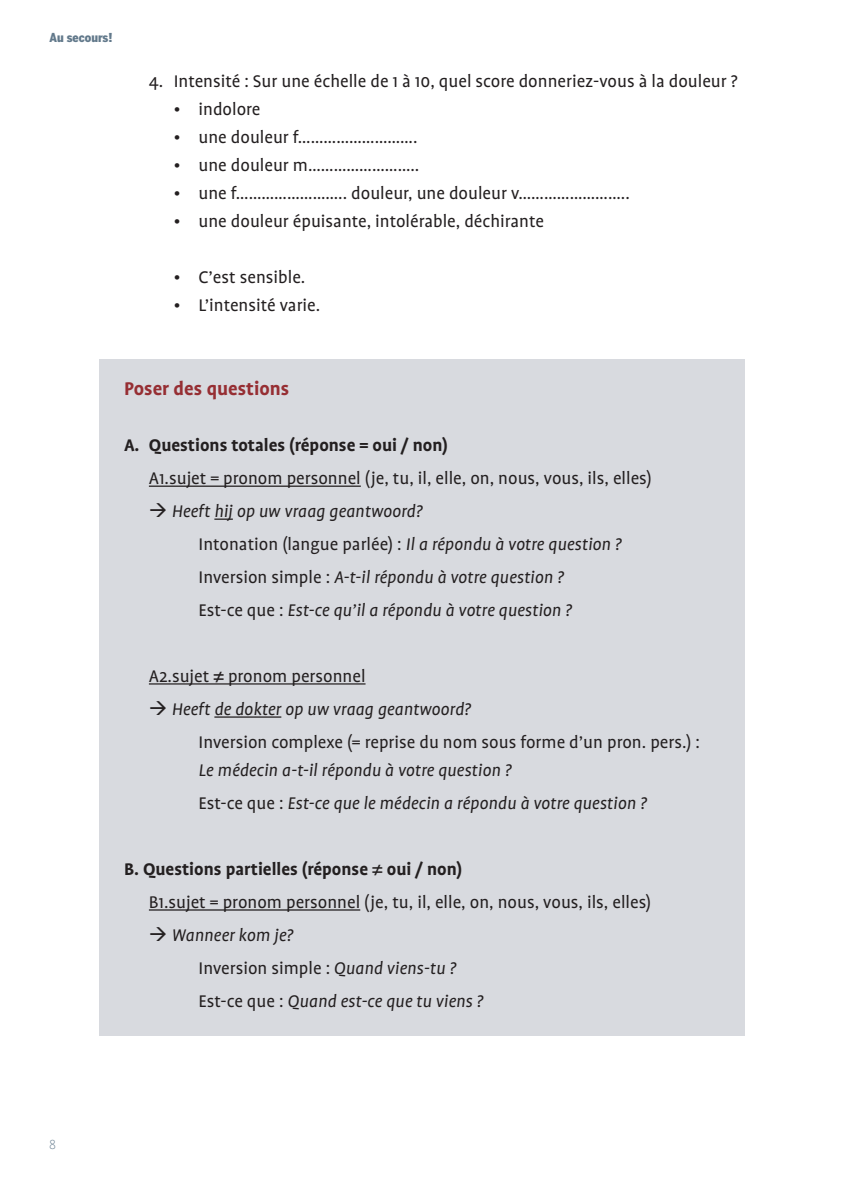
<style>
.page{position:relative;width:845px;height:1190px;background:#fff}
.page>*{position:absolute;margin:0;border:0;box-sizing:border-box;transform-origin:0 0}
.t1{font:700 21px "Profile";color:#962e33}
.t2{font:19.25px/32.9px "Profile";color:#231f20}
.t3{font:italic 19.25px/32.9px "Profile";color:#231f20}
.t4{font:700 19.25px "Profile";color:#231f20}
.t5{font:900 12.25px "Benton Sans Cond";color:#62798b}
.t6{font:300 12.25px "Benton Sans Cond";color:#62798b}
.s1{font-style:normal}
.s2{font-family:"Helvetica"}
.s3{font-style:italic}
.s4{font-weight:700}
</style>
<div class="page">
<div style="left:99px;top:359px;width:645px;height:676px;background:#d8dadf"></div>
<hr style="left:149px;top:485px;width:212px;height:2px;background:#231f20">
<svg style="left:214px;top:518px;width:19px;height:1px"></svg>
<hr style="left:149px;top:683px;width:216px;height:1px;background:#231f20">
<hr style="left:214px;top:716px;width:67px;height:1px;background:#231f20">
<hr style="left:149px;top:909px;width:211px;height:1px;background:#231f20">
<p class="t5" style="left:50px;top:30px;width:64px">Au secours!</p>
<p class="t2" style="left:149px;top:65px;width:590px">4. Intensité : Sur une échelle de 1 à 10, quel score donneriez-vous à la douleur ?</p>
<p class="t2" style="left:174px;top:93px;width:88px">• indolore</p>
<p class="t2" style="left:174px;top:121px;width:245px">• une douleur f……………………….</p>
<p class="t2" style="left:174px;top:149px;width:247px">• une douleur m……………………..</p>
<p class="t2" style="left:174px;top:177px;width:457px">• une f…………………….. douleur, une douleur v……………………..</p>
<p class="t2" style="left:174px;top:205px;width:372px">• une douleur épuisante, intolérable, déchirante</p>
<p class="t2" style="left:174px;top:261px;width:133px">• C’est sensible.</p>
<p class="t2" style="left:174px;top:289px;width:148px">• L’intensité varie.</p>
<p class="t1" style="left:124px;top:377px;width:167px">Poser des questions</p>
<p class="t4" style="left:124px;top:435px;width:325px">A. Questions totales (réponse = oui / non)</p>
<p class="t2" style="left:149px;top:462px;width:504px">A1.sujet = pronom personnel (je, tu, il, elle, on, nous, vous, ils, elles)</p>
<p class="t3" style="left:198px;top:495px;width:424px;text-indent:-50px">→ Heeft hij op uw vraag geantwoord?<br><span class="s1">Intonation (langue parlée) :</span> Il a répondu à votre question ?<br><span class="s1">Inversion simple :</span> A-t-il répondu à votre question ?<br><span class="s1">Est-ce que :</span> Est-ce qu’il a répondu à votre question ?</p>
<p class="t2" style="left:149px;top:660px;width:218px">A2.sujet <span class="s2">≠</span> pronom personnel</p>
<p class="t2" style="left:198px;top:693px;width:503px;text-indent:-50px">→ <span class="s3">Heeft de dokter op uw vraag geantwoord?<br></span>Inversion complexe (= reprise du nom sous forme d’un pron. pers.) :</p>
<p class="t3" style="left:198px;top:754px;width:449px">Le médecin a-t-il répondu à votre question ?<br><span class="s1">Est-ce que :</span> Est-ce que le médecin a répondu à votre question ?</p>
<p class="t2" style="left:149px;top:852px;width:503px;text-indent:-25px"><span class="s4">B. Questions partielles (réponse</span> <span class="s2">≠</span> <span class="s4">oui / non)<br></span>B1.sujet = pronom personnel (je, tu, il, elle, on, nous, vous, ils, elles)</p>
<p class="t3" style="left:198px;top:918px;width:286px;text-indent:-50px">→ Wanneer kom je?<br><span class="s1">Inversion simple :</span> Quand viens-tu ?<br><span class="s1">Est-ce que :</span> Quand est-ce que tu viens ?</p>
<p class="t6" style="left:50px;top:1136px;width:8px">8</p>
</div>
